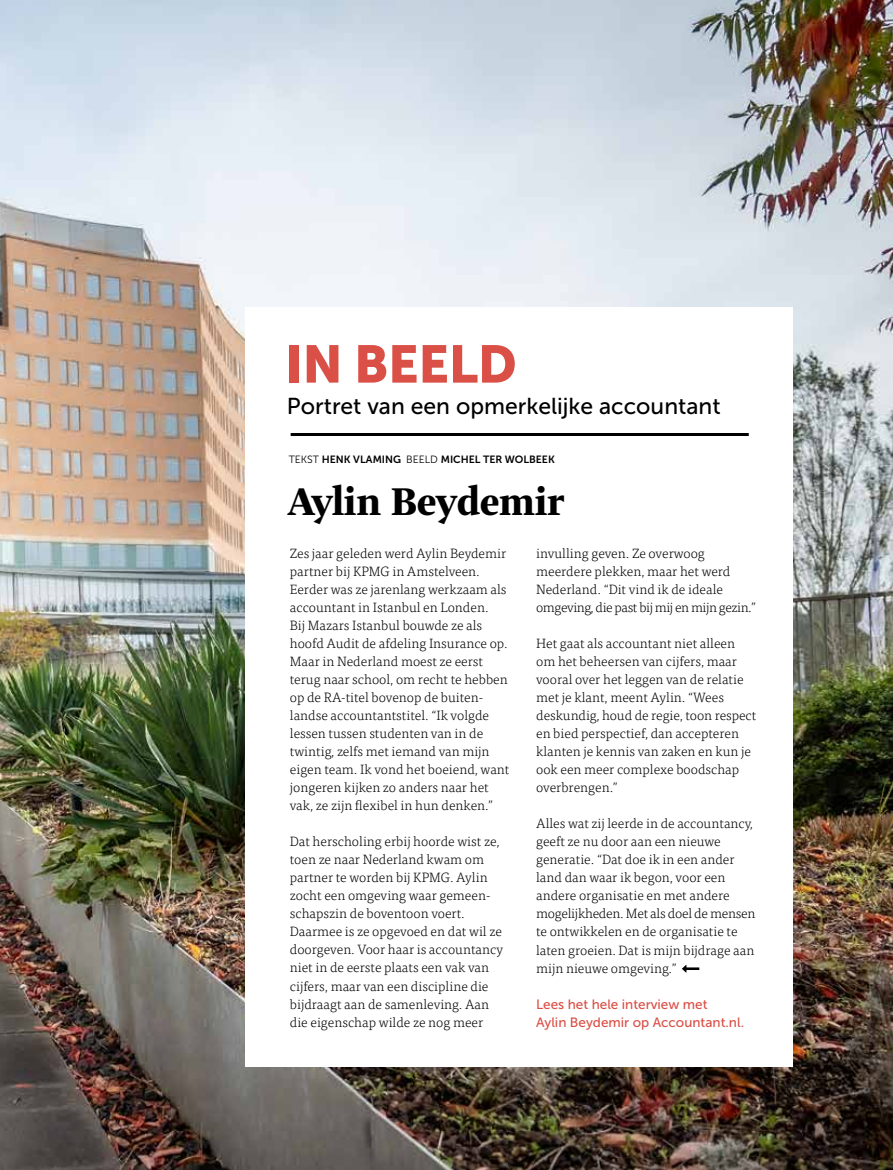
<style>
.page{position:relative;width:893px;height:1170px;background:#fff}
.page>*{position:absolute;margin:0;border:0;box-sizing:border-box;transform-origin:0 0}
.t1{font:52.5px "Museo Sans 900";letter-spacing:-.01em;color:#da4f46}
.t2{font:500 37.5px "Tabac G2";letter-spacing:-.01em;color:#000}
.t3{font:22.95px "Museo Sans 500";color:#000}
.t4{font:300 13.5px/18px "Tisa Pro";color:#000}
.t5{font:13.5px/18px "Museo Sans 500";color:#da4f46}
.t6{font:10.5px "Museo Sans 700";color:#000}
.s1{font-family:"Museo Sans 300"}
</style>
<div class="page">
<img style="left:0;top:0;width:893px;height:1169px">
<div style="left:246px;top:307px;width:547px;height:759px;background:#fff"></div>
<hr style="left:291px;top:433px;width:458px;height:3px;background:#000">
<svg style="left:682px;top:965px;width:17px;height:7px"></svg>
<h1 class="t1" style="left:285px;top:334px;width:233px">IN BEELD</h1>
<h3 class="t3" style="left:287px;top:393px;width:435px">Portret van een opmerkelijke accountant</h3>
<p class="t6" style="left:289px;top:453px;width:267px"><span class="s1">TEKST</span> HENK VLAMING <span class="s1">BEELD</span> MICHEL TER WOLBEEK</p>
<h2 class="t2" style="left:288px;top:474px;width:278px">Aylin Beydemir</h2>
<p class="t4" style="left:290px;top:544px;width:221px">Zes jaar geleden werd Aylin Beydemir partner bij KPMG in Amstelveen.<br>Eerder was ze jarenlang werkzaam als accountant in Istanbul en Londen.<br>Bij Mazars Istanbul bouwde ze als hoofd Audit de afdeling Insurance op.<br>Maar in Nederland moest ze eerst terug naar school, om recht te hebben op de RA-titel bovenop de buiten&shy;landse accountantstitel. “Ik volgde lessen tussen studenten van in de twintig, zelfs met iemand van mijn eigen team. Ik vond het boeiend, want jongeren kijken zo anders naar het vak, ze zijn flexibel in hun denken.”</p>
<p class="t4" style="left:290px;top:832px;width:215px">Dat herscholing erbij hoorde wist ze, toen ze naar Nederland kwam om partner te worden bij KPMG. Aylin zocht een omgeving waar gemeen&shy;schapszin de boventoon voert.<br>Daarmee is ze opgevoed en dat wil ze doorgeven. Voor haar is accountancy niet in de eerste plaats een vak van cijfers, maar van een discipline die bijdraagt aan de samenleving. Aan die eigenschap wilde ze nog meer</p>
<p class="t4" style="left:536px;top:544px;width:221px">invulling geven. Ze overwoog meerdere plekken, maar het werd Nederland. “Dit vind ik de ideale omgeving, die past bij mij en mijn gezin.”</p>
<p class="t4" style="left:536px;top:634px;width:222px">Het gaat als accountant niet alleen om het beheersen van cijfers, maar vooral over het leggen van de relatie met je klant, meent Aylin. “Wees deskundig, houd de regie, toon respect en bied perspectief, dan accepteren klanten je kennis van zaken en kun je ook een meer complexe boodschap overbrengen.”</p>
<p class="t4" style="left:536px;top:814px;width:221px">Alles wat zij leerde in de accountancy, geeft ze nu door aan een nieuwe generatie. “Dat doe ik in een ander land dan waar ik begon, voor een andere organisatie en met andere mogelijkheden. Met als doel de mensen te ontwikkelen en de organisatie te laten groeien. Dat is mijn bijdrage aan mijn nieuwe omgeving.”</p>
<p class="t5" style="left:536px;top:994px;width:209px">Lees het hele interview met<br>Aylin Beydemir op Accountant.nl.</p>
</div>
